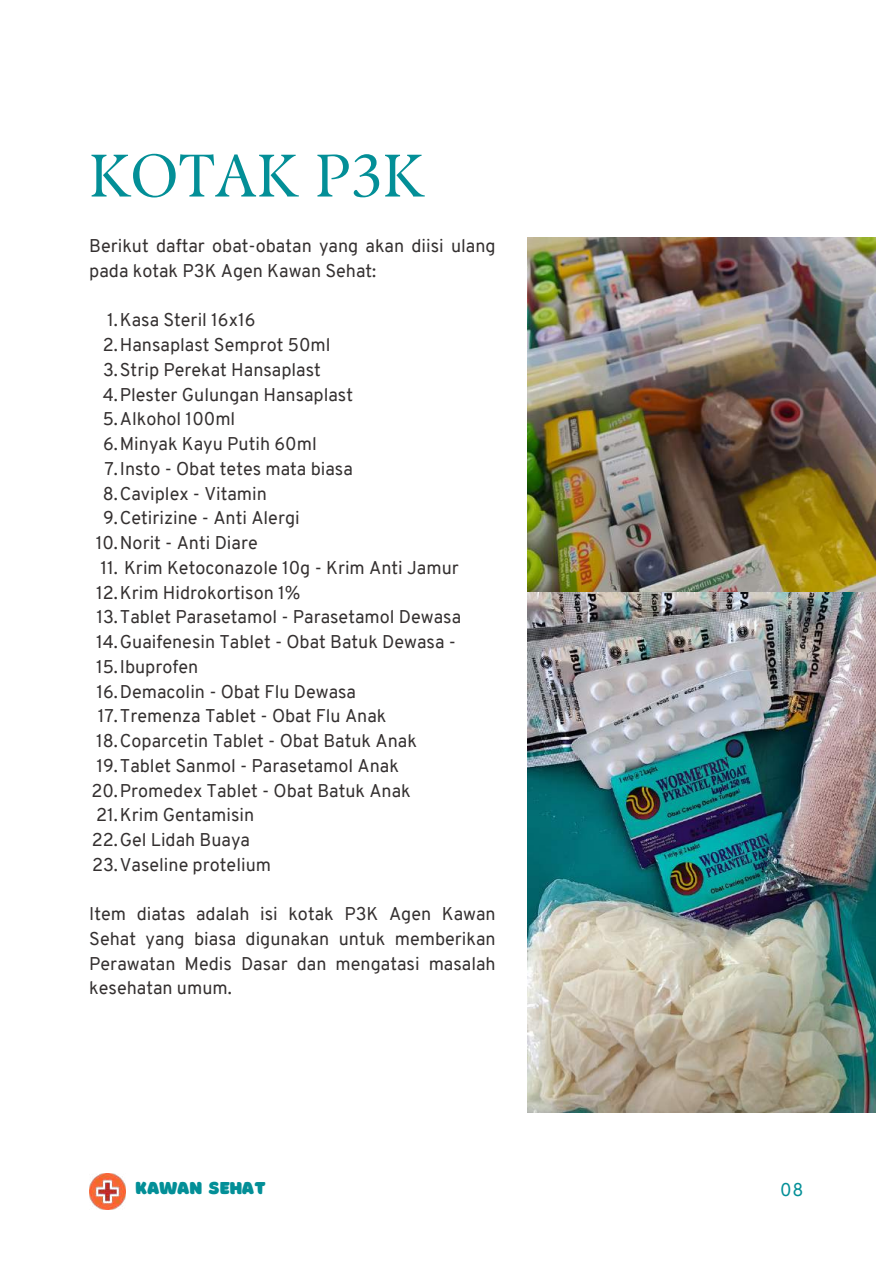
<style>
.page{position:relative;width:893px;height:1264px;background:#fff}
.page>*{position:absolute;margin:0;border:0;box-sizing:border-box;transform-origin:0 0}
.t1{font:60px "TY Serif D";letter-spacing:.01em;color:#038f97}
.t2{font:18px/24.8px "Overpass";color:#343030}
.t3{font:18px "Borsok";color:#038f97}
.t4{font:18px "Overpass";color:#038f97}
</style>
<div class="page">
<img style="left:527px;top:591px;width:348px;height:521px">
<img style="left:527px;top:237px;width:348px;height:354px">
<img style="left:89px;top:1173px;width:36px;height:35px">
<h1 class="t1" style="left:89px;top:140px;width:335px">KOTAK P3K</h1>
<p class="t2" style="left:89px;top:235px;width:408px">Berikut daftar obat-obatan yang akan diisi ulang pada kotak P3K Agen Kawan Sehat:</p>
<p class="t2" style="left:107px;top:309px;width:150px">1.Kasa Steril 16x16</p>
<p class="t2" style="left:103px;top:334px;width:229px">2.Hansaplast Semprot 50ml</p>
<p class="t2" style="left:103px;top:359px;width:219px">3.Strip Perekat Hansaplast</p>
<p class="t2" style="left:103px;top:384px;width:252px">4.Plester Gulungan Hansaplast</p>
<p class="t2" style="left:103px;top:408px;width:134px">5.Alkohol 100ml</p>
<p class="t2" style="left:103px;top:433px;width:215px">6.Minyak Kayu Putih 60ml</p>
<p class="t2" style="left:104px;top:458px;width:250px">7.Insto - Obat tetes mata biasa</p>
<p class="t2" style="left:103px;top:482px;width:165px">8.Caviplex - Vitamin</p>
<p class="t2" style="left:103px;top:507px;width:198px">9.Cetirizine - Anti Alergi</p>
<p class="t2" style="left:96px;top:532px;width:163px">10.Norit - Anti Diare</p>
<p class="t2" style="left:100px;top:557px;width:360px">11. Krim Ketoconazole 10g - Krim Anti Jamur</p>
<p class="t2" style="left:96px;top:581px;width:206px">12.Krim Hidrokortison 1%</p>
<p class="t2" style="left:96px;top:606px;width:366px">13.Tablet Parasetamol - Parasetamol Dewasa</p>
<p class="t2" style="left:96px;top:631px;width:361px">14.Guaifenesin Tablet - Obat Batuk Dewasa -</p>
<p class="t2" style="left:96px;top:656px;width:104px">15.Ibuprofen</p>
<p class="t2" style="left:96px;top:680px;width:261px">16.Demacolin - Obat Flu Dewasa</p>
<p class="t2" style="left:98px;top:705px;width:290px">17.Tremenza Tablet - Obat Flu Anak</p>
<p class="t2" style="left:96px;top:730px;width:322px">18.Coparcetin Tablet - Obat Batuk Anak</p>
<p class="t2" style="left:96px;top:755px;width:304px">19.Tablet Sanmol - Parasetamol Anak</p>
<p class="t2" style="left:91px;top:779px;width:321px">20.Promedex Tablet - Obat Batuk Anak</p>
<p class="t2" style="left:96px;top:804px;width:160px">21.Krim Gentamisin</p>
<p class="t2" style="left:92px;top:829px;width:160px">22.Gel Lidah Buaya</p>
<p class="t2" style="left:92px;top:853px;width:180px">23.Vaseline protelium</p>
<p class="t2" style="left:89px;top:903px;width:408px;text-align:justify">Item diatas adalah isi kotak P3K Agen Kawan Sehat yang biasa digunakan untuk memberikan Perawatan Medis Dasar dan mengatasi masalah kesehatan umum.</p>
<p class="t3" style="left:136px;top:1176px;width:132px">KAWAN SEHAT</p>
<p class="t4" style="left:780px;top:1182px;width:25px">08</p>
</div>
